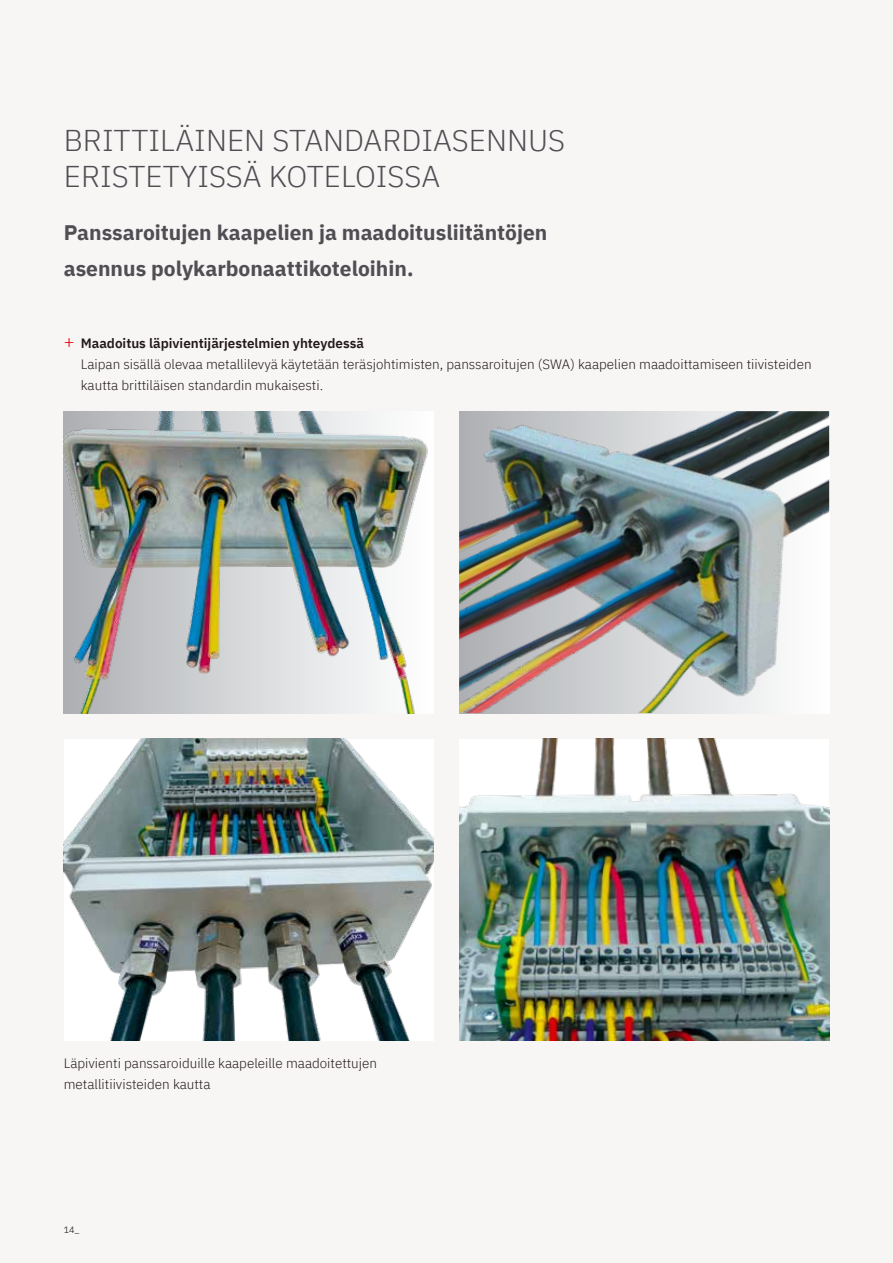
<style>
.page{position:relative;width:893px;height:1263px;background:#f7f6f5}
.page>*{position:absolute;margin:0;border:0;box-sizing:border-box;transform-origin:0 0}
.t1{font:300 30px/36px "IBM Plex Sans";color:#504e53}
.t2{font:700 21px/36px "IBM Plex Sans";color:#504e53}
.t3{font:300 13.5px/21px "IBM Plex Sans";color:#23181a}
.t4{font:300 9px "IBM Plex Sans";color:#000}
.s1{font-size:18px;color:#e60003}
.s2{font-weight:600}
</style>
<div class="page">
<img style="left:64px;top:739px;width:370px;height:302px">
<img style="left:459px;top:739px;width:370px;height:302px">
<img style="left:459px;top:411px;width:370px;height:302px">
<img style="left:64px;top:411px;width:364px;height:302px">
<h1 class="t1" style="left:64px;top:120px;width:503px">BRITTILÄINEN STANDARDIASENNUS<br>ERISTETYISSÄ KOTELOISSA</h1>
<h2 class="t2" style="left:64px;top:213px;width:485px">Panssaroitujen kaapelien ja maadoitusliitäntöjen asennus polykarbonaattikoteloihin.</h2>
<p class="t3" style="left:81px;top:331px;width:732px;text-indent:-17px"><span class="s1">+</span> <span class="s2">Maadoitus läpivientijärjestelmien yhteydessä<br></span>Laipan sisällä olevaa metallilevyä käytetään teräsjohtimisten, panssaroitujen (SWA) kaapelien maadoittamiseen tiivisteiden kautta brittiläisen standardin mukaisesti.</p>
<p class="t3" style="left:64px;top:1051px;width:315px">Läpivienti panssaroiduille kaapeleille maadoitettujen metallitiivisteiden kautta</p>
<p class="t4" style="left:64px;top:1223px;width:17px">14_</p>
</div>
